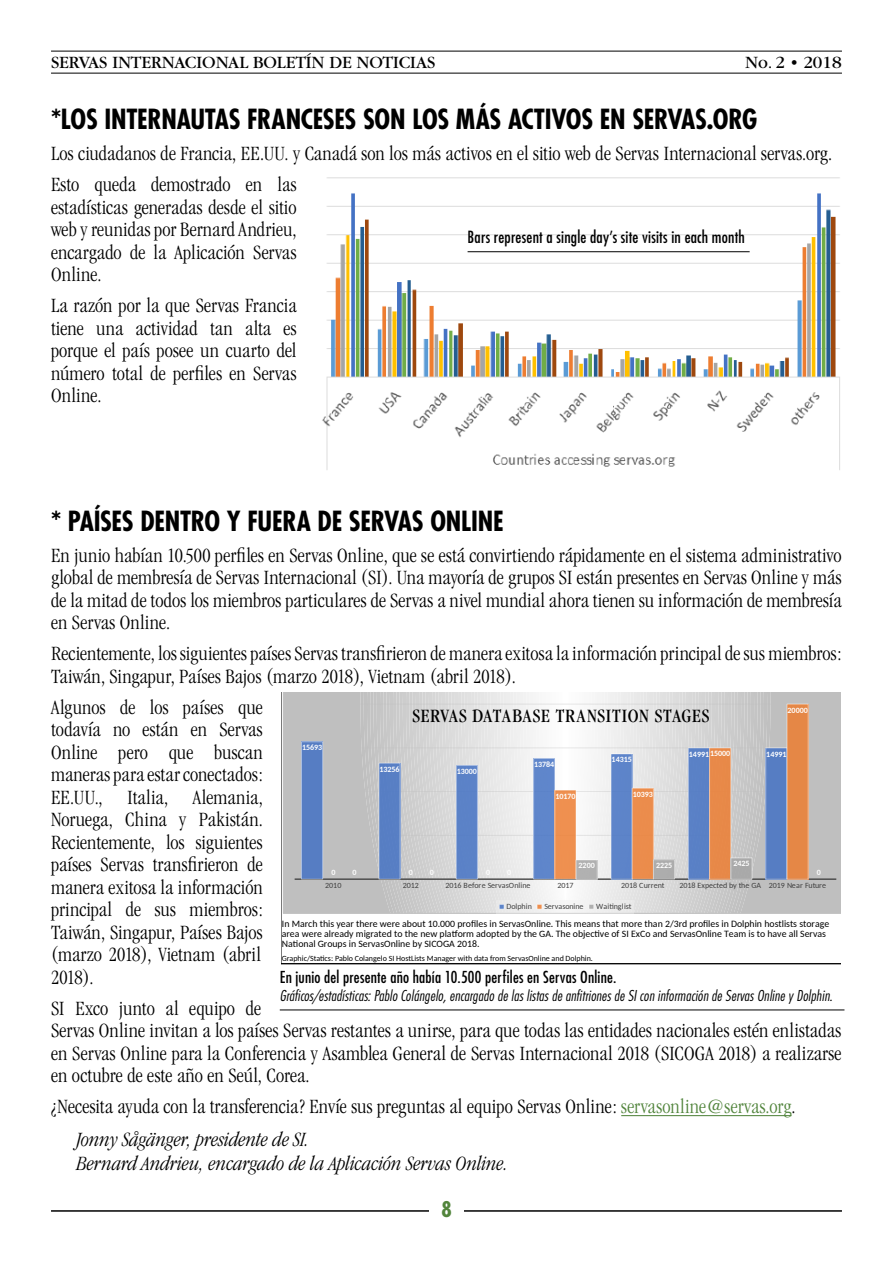
<style>
.page{position:relative;width:893px;height:1263px;background:#fff}
.page>*{position:absolute;margin:0;border:0;box-sizing:border-box;transform-origin:0 0}
.t1{font:700 condensed 27px "Futura Std";letter-spacing:-.01em;color:#000}
.t2{font:300 condensed 21px/22.5px "Garamond";letter-spacing:.005em;color:#000}
.t3{font:italic 300 condensed 21px "Garamond";color:#000}
.t4{font:700 condensed 21px "Futura Std";color:#52853c}
.t5{font:condensed 19.5px "Garamond";letter-spacing:.04em;color:#000}
.t6{font:18px "Garamond";color:#000}
.t7{font:condensed 16.35px "Futura Std";letter-spacing:.015em;color:#000}
.t8{font:condensed 16.05px "Futura Std";letter-spacing:.015em;color:#000}
.t9{font:italic 300 condensed 14.7px "Futura Std";letter-spacing:.02em;color:#000}
.t10{font:9.75px/9.9px "Carlito";color:#000}
.t11{font:7.95px "Carlito";letter-spacing:-.005em;color:#404040}
.t12{font:7.95px "Carlito";letter-spacing:-.005em;color:#000}
.t13{font:700 7.95px "Carlito";letter-spacing:-.005em;color:#fff}
.t14{font:7.95px "Carlito";letter-spacing:.015em;color:#404040}
.s1{color:#52853d}
.s2{font-style:italic}
</style>
<div class="page">
<hr style="left:51px;top:1210px;width:791px;height:2px;background:#000">
<div style="left:429px;top:1199px;width:35px;height:27px;background:#fff"></div>
<hr style="left:51px;top:51px;width:791px;height:1px;background:#000">
<hr style="left:51px;top:73px;width:791px;height:1px;background:#000">
<hr style="left:621px;top:1115px;width:170px;height:1px;background:#52853d">
<img style="left:322px;top:177px;width:518px;height:293px">
<hr style="left:468px;top:251px;width:282px;height:1px;background:#000">
<hr style="left:281px;top:963px;width:559px;height:1px;background:#000">
<hr style="left:281px;top:692px;width:1px;height:272px;background:#000">
<svg style="left:283px;top:692px;width:557px;height:222px;background:#c8c8c8"></svg>
<hr style="left:295px;top:835px;width:541px;height:1px;background:#bfbfbf">
<hr style="left:295px;top:791px;width:541px;height:1px;background:#bfbfbf">
<hr style="left:295px;top:747px;width:541px;height:1px;background:#bfbfbf">
<hr style="left:295px;top:704px;width:541px;height:1px;background:#bfbfbf">
<hr style="left:295px;top:878px;width:541px;height:2px;background:#404040">
<div style="left:766px;top:748px;width:21px;height:131px;background:#567dc3"></div>
<div style="left:688px;top:748px;width:22px;height:131px;background:#5a80c6"></div>
<div style="left:456px;top:765px;width:21px;height:114px;background:#5b82c7"></div>
<div style="left:379px;top:763px;width:21px;height:116px;background:#577ec4"></div>
<div style="left:301px;top:742px;width:22px;height:137px;background:#567dc3"></div>
<div style="left:787px;top:704px;width:21px;height:175px;background:#e58746"></div>
<div style="left:710px;top:748px;width:21px;height:131px;background:#e88948"></div>
<div style="left:731px;top:858px;width:21px;height:21px;background:#a5a5a5"></div>
<div style="left:653px;top:860px;width:22px;height:19px;background:#acacac"></div>
<div style="left:653px;top:859px;width:22px;height:20px;border:1px solid #fff"></div>
<svg style="left:465px;top:692px;width:201px;height:221px"></svg>
<hr style="left:280px;top:1009px;width:564px;height:1px;background:#000">
<p class="t6" style="left:51px;top:53px;width:386px">SERVAS INTERNACIONAL BOLETÍN DE NOTICIAS</p>
<p class="t6" style="left:745px;top:53px;width:98px">No. 2 • 2018</p>
<p class="t1" style="left:51px;top:102px;width:708px">*LOS INTERNAUTAS FRANCESES SON LOS MÁS ACTIVOS EN SERVAS.ORG</p>
<p class="t2" style="left:51px;top:138px;width:783px;line-height:31px">Los ciudadanos de Francia, EE.UU. y Canadá son los más activos en el sitio web de Servas Internacional servas.org.<br>Esto queda demostrado en las</p>
<p class="t2" style="left:51px;top:196px;width:247px;text-align:justify">estadísticas generadas desde el sitio web y reunidas por Bernard Andrieu, encargado de la Aplicación Servas Online.</p>
<p class="t2" style="left:51px;top:294px;width:247px;text-align:justify">La razón por la que Servas Francia tiene una actividad tan alta es porque el país posee un cuarto del número total de perfiles en Servas Online.</p>
<p class="t7" style="left:468px;top:227px;width:279px">Bars represent a single day’s site visits in each month</p>
<p class="t1" style="left:51px;top:504px;width:454px">* PAÍSES DENTRO Y FUERA DE SERVAS ONLINE</p>
<p class="t2" style="left:51px;top:544px;width:792px;text-align:justify">En junio habían 10.500 perfiles en Servas Online, que se está convirtiendo rápidamente en el sistema administrativo global de membresía de Servas Internacional (SI). Una mayoría de grupos SI están presentes en Servas Online y más de la mitad de todos los miembros particulares de Servas a nivel mundial ahora tienen su información de membresía en Servas Online.</p>
<p class="t2" style="left:51px;top:643px;width:792px">Recientemente, los siguientes países Servas transfirieron de manera exitosa la información principal de sus miembros:<br>Taiwán, Singapur, Países Bajos (marzo 2018), Vietnam (abril 2018).</p>
<p class="t2" style="left:51px;top:696px;width:213px;text-align:justify">Algunos de los países que todavía no están en Servas Online pero que buscan maneras para estar conectados:<br>EE.UU., Italia, Alemania, Noruega, China y Pakistán.<br>Recientemente, los siguientes países Servas transfirieron de manera exitosa la información principal de sus miembros:<br>Taiwán, Singapur, Países Bajos (marzo 2018), Vietnam (abril 2018).</p>
<p class="t2" style="left:51px;top:997px;width:792px">SI Exco junto al equipo de<br>Servas Online invitan a los países Servas restantes a unirse, para que todas las entidades nacionales estén enlistadas en Servas Online para la Conferencia y Asamblea General de Servas Internacional 2018 (SICOGA 2018) a realizarse en octubre de este año en Seúl, Corea.</p>
<p class="t2" style="left:77px;top:1090px;width:720px;line-height:32.5px;text-indent:-26px">¿Necesita ayuda con la transferencia? Envíe sus preguntas al equipo Servas Online: <span class="s1">servasonline@servas.org</span>.<br><span class="s2">Jonny Sågänger, presidente de SI.</span></p>
<p class="t3" style="left:77px;top:1152px;width:433px">Bernard Andrieu, encargado de la Aplicación Servas Online.</p>
<p class="t13" style="left:788px;top:707px;width:22px">20000</p>
<p class="t5" style="left:412px;top:705px;width:298px">SERVAS DATABASE TRANSITION STAGES</p>
<p class="t13" style="left:302px;top:745px;width:22px">15693</p>
<p class="t13" style="left:689px;top:751px;width:43px">14991 15000</p>
<p class="t13" style="left:766px;top:751px;width:22px">14991</p>
<p class="t13" style="left:612px;top:757px;width:22px">14315</p>
<p class="t13" style="left:534px;top:761px;width:22px">13784</p>
<p class="t13" style="left:379px;top:766px;width:22px">13256</p>
<p class="t13" style="left:457px;top:768px;width:22px">13000</p>
<p class="t13" style="left:555px;top:793px;width:22px">10170</p>
<p class="t13" style="left:633px;top:791px;width:22px">10393</p>
<p class="t13" style="left:579px;top:863px;width:18px">2200</p>
<p class="t13" style="left:656px;top:863px;width:18px">2225</p>
<p class="t13" style="left:733px;top:861px;width:18px">2425</p>
<p class="t13" style="left:331px;top:869px;width:6px">0</p>
<p class="t13" style="left:409px;top:869px;width:6px">0</p>
<p class="t13" style="left:486px;top:869px;width:6px">0</p>
<p class="t13" style="left:352px;top:869px;width:6px">0</p>
<p class="t13" style="left:430px;top:869px;width:6px">0</p>
<p class="t13" style="left:817px;top:869px;width:6px">0</p>
<p class="t11" style="left:325px;top:882px;width:18px">2010</p>
<p class="t11" style="left:403px;top:882px;width:18px">2012</p>
<p class="t11" style="left:445px;top:882px;width:86px">2016 Before ServasOnline</p>
<p class="t11" style="left:557px;top:882px;width:18px">2017</p>
<p class="t11" style="left:621px;top:882px;width:45px">2018 Current</p>
<p class="t11" style="left:679px;top:882px;width:148px">2018 Expected by the GA 2019 Near Future</p>
<p class="t11" style="left:507px;top:903px;width:27px">Dolphin</p>
<p class="t11" style="left:544px;top:903px;width:41px">Servasonine</p>
<p class="t14" style="left:596px;top:903px;width:37px">Waitinglist</p>
<p class="t10" style="left:282px;top:920px;width:549px">In March this year there were about 10.000 profiles in ServasOnline. This means that more than 2/3rd profiles in Dolphin hostlists storage area were already migrated to the new platform adopted by the GA. The objective of SI ExCo and ServasOnline Team is to have all Servas<br>National Groups in ServasOnline by SICOGA 2018.</p>
<p class="t12" style="left:282px;top:955px;width:313px">Graphic/Statics: Pablo Colangelo SI HostLists Manager with data from ServasOnline and Dolphin.</p>
<p class="t8" style="left:280px;top:968px;width:338px">En junio del presente año había 10.500 perfiles en Servas Online.</p>
<p class="t9" style="left:280px;top:987px;width:554px">Gráficos/estadísticas: Pablo Colángelo, encargado de las listas de anfitriones de SI con información de Servas Online y Dolphin.</p>
<p class="t4" style="left:442px;top:1196px;width:12px">8</p>
</div>
